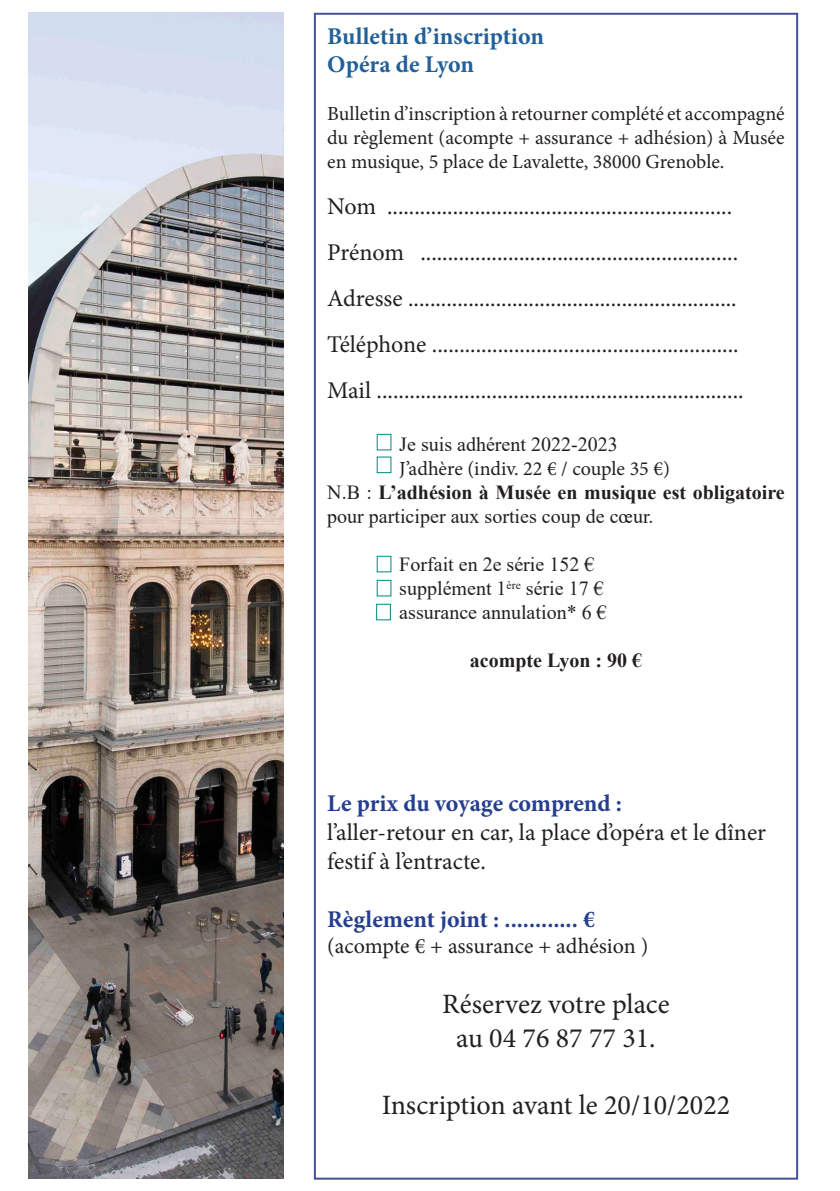
<style>
.page{position:relative;width:840px;height:1191px;background:#fff}
.page>*{position:absolute;margin:0;border:0;box-sizing:border-box;transform-origin:0 0}
.t1{font:28px "Minion Pro";color:#231f20}
.t2{font:24px/28.8px "Minion Pro";color:#231f20}
.Jour{font:700 24px "Minion Pro";letter-spacing:-.005em;color:#253f8e}
.Jour-2{font:700 24px "Minion Pro";color:#216099}
.Texte_petit{font:22px "Minion Pro";letter-spacing:-.005em;color:#231f20}
.texte_normal{font:20px/24px "Times New Roman";color:#231f20}
.Texte_petit-2{font:20px/24px "Minion Pro";color:#231f20;text-align:justify}
.texte_normal-2{font:20px "Minion Pro";color:#231f20}
.texte_normal-3{font:700 20px "Times New Roman";color:#231f20}
.s1{font-weight:700}
</style>
<div class="page">
<img style="left:28px;top:13px;width:255px;height:1165px">
<div style="left:376px;top:604px;width:14px;height:16px;border:1px solid #008880"></div>
<p class="Jour-2" style="left:327px;top:19px;width:218px">Bulletin d’inscription</p>
<p class="Jour-2" style="left:327px;top:48px;width:148px">Opéra de Lyon</p>
<p class="Texte_petit-2" style="left:327px;top:102px;width:459px">Bulletin d’inscription à retourner complété et accompagné du règlement (acompte + assurance + adhésion) à Musée en musique, 5 place de Lavalette, 38000 Grenoble.</p>
<p class="t2" style="left:327px;top:192px;width:406px">Nom ...............................................................</p>
<p class="t2" style="left:327px;top:238px;width:412px">Prénom ..........................................................</p>
<p class="t2" style="left:327px;top:284px;width:411px">Adresse ............................................................</p>
<p class="t2" style="left:327px;top:330px;width:413px">Téléphone ........................................................</p>
<p class="t2" style="left:327px;top:376px;width:417px">Mail ...................................................................</p>
<p class="texte_normal" style="left:399px;top:432px;width:220px">Je suis adhérent 2022-2023</p>
<p class="texte_normal-2" style="left:399px;top:455px;width:272px">J’adhère (indiv. 22 € / couple 35 €)</p>
<p class="texte_normal" style="left:327px;top:480px;width:459px">N.B : <span class="s1">L’adhésion à Musée en musique est obligatoire </span>pour participer aux sorties coup de cœur.</p>
<p class="texte_normal" style="left:399px;top:552px;width:196px">Forfait en 2e série 152 €</p>
<p class="texte_normal" style="left:399px;top:576px;width:206px">supplément 1<sup>ère</sup> série 17 €</p>
<p class="texte_normal" style="left:399px;top:600px;width:209px">assurance annulation* 6 €</p>
<p class="texte_normal-3" style="left:469px;top:646px;width:174px">acompte Lyon : 90 €</p>
<p class="Jour" style="left:327px;top:787px;width:296px">Le prix du voyage comprend :</p>
<p class="t2" style="left:327px;top:818px;width:440px">l’aller-retour en car, la place d’opéra et le dîner festif à l’entracte.</p>
<p class="Jour" style="left:327px;top:902px;width:269px">Règlement joint : ............ €</p>
<p class="Texte_petit" style="left:327px;top:931px;width:322px">(acompte € + assurance + adhésion )</p>
<p class="t1" style="left:442px;top:985px;width:229px">Réservez votre place</p>
<p class="t1" style="left:456px;top:1019px;width:201px">au 04 76 87 77 31.</p>
<p class="t1" style="left:381px;top:1086px;width:350px">Inscription avant le 20/10/2022</p>
</div>
